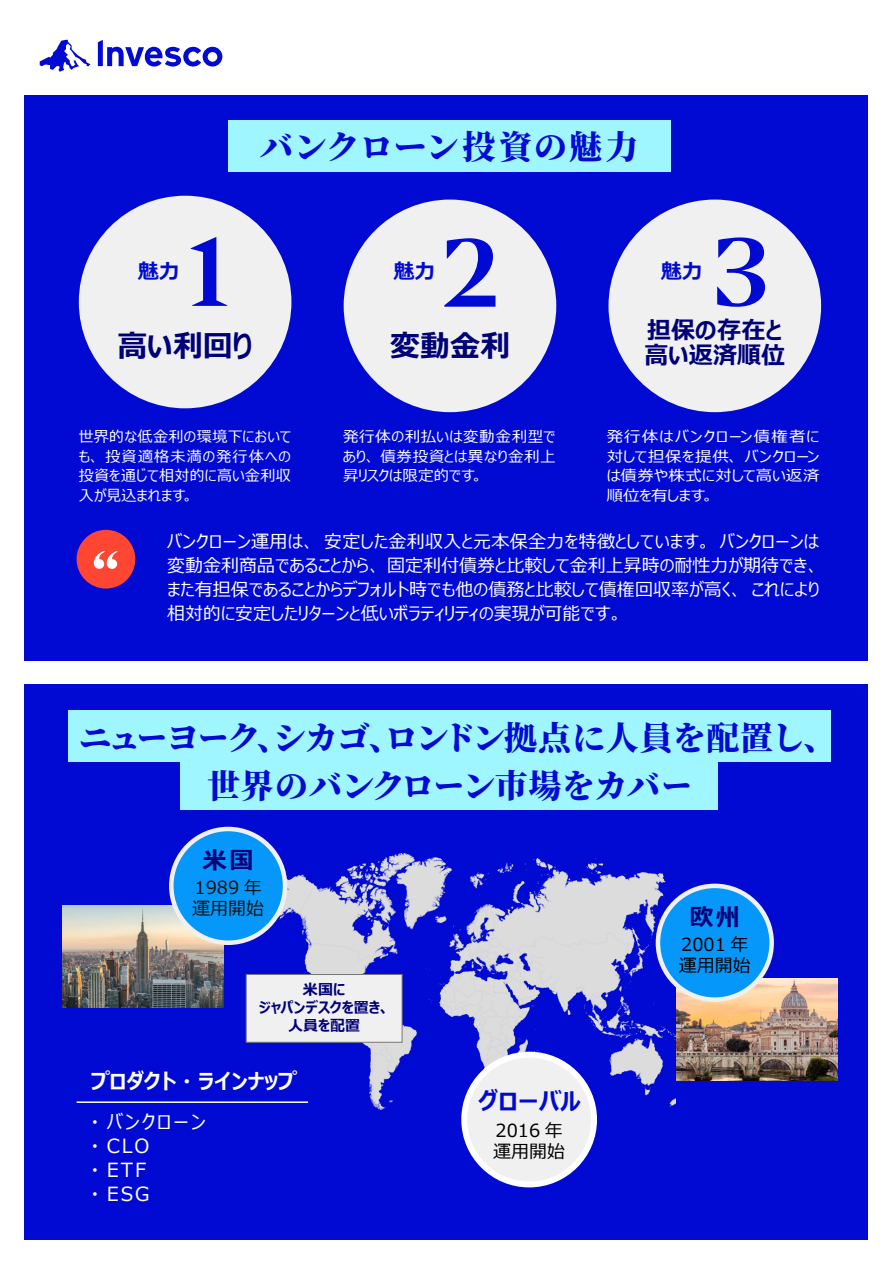
<style>
.page{position:relative;width:893px;height:1263px;background:#fff}
.page>*{position:absolute;margin:0;border:0;box-sizing:border-box;transform-origin:0 0}
.t1{font:90px "Invesco Editor";color:#000ad2}
.t2{font:900 33px/48px "Noto Serif JP";letter-spacing:-.02em;color:#000ad2;text-align:center}
.t3{font:900 33px "Noto Serif JP";letter-spacing:.045em;color:#000ad2}
.t4{font:700 30px "Meiryo UI";color:#000078}
.t5{font:700 24px/25.5px "Meiryo UI";color:#000078}
.t6{font:700 24px "Meiryo UI";color:#000ad2}
.t7{font:700 21px "Meiryo UI";color:#fff}
.t8{font:700 21px "Meiryo UI";color:#000ad2}
.t9{font:19.5px/24px "Meiryo UI";letter-spacing:.1em;color:#fff}
.t10{font:18px/24px "Meiryo UI";color:#fff;text-align:justify}
.t11{font:18px/21px "Meiryo UI";color:#000}
.t12{font:18px/21px "Meiryo UI";color:#121212}
.t13{font:15px/19.5px "Meiryo UI";letter-spacing:.025em;color:#fff;text-align:justify}
.t14{font:15px/19.5px "Meiryo UI";letter-spacing:.025em;color:#fff;text-align:justify;scale:1.09 1}
.t15{font:15px/19.5px "Meiryo UI";letter-spacing:.025em;color:#fff;text-align:justify;scale:1.04 1}
.t16{font:700 15px/18px "Meiryo UI";color:#000078;text-align:center}
</style>
<div class="page">
<svg style="left:40px;top:40px;width:50px;height:32px"></svg>
<svg style="left:98px;top:40px;width:124px;height:27px"></svg>
<div style="left:25px;top:95px;width:843px;height:566px;background:#000ad2"></div>
<div style="left:79px;top:196px;width:212px;height:212px;background:#f0f0f0;border-radius:50%"></div>
<div style="left:344px;top:200px;width:212px;height:212px;background:#f0f0f0;border-radius:50%"></div>
<div style="left:608px;top:200px;width:213px;height:212px;background:#f0f0f0;border-radius:50%"></div>
<div style="left:77px;top:530px;width:58px;height:58px;background:#ff4632;border-radius:50%"></div>
<svg style="left:94px;top:551px;width:24px;height:18px"></svg>
<div style="left:229px;top:121px;width:442px;height:51px;background:#9ff6ff"></div>
<div style="left:25px;top:684px;width:843px;height:556px;background:#000ad2"></div>
<img style="left:268px;top:854px;width:408px;height:256px">
<div style="left:464px;top:1055px;width:130px;height:129px;background:#f0f0f0;border-radius:50%"></div>
<div style="left:461px;top:1052px;width:136px;height:135px;border:6px solid #fff;border-radius:50%"></div>
<div style="left:68px;top:711px;width:762px;height:51px;background:#9ff6ff"></div>
<div style="left:181px;top:759px;width:537px;height:51px;background:#9ff6ff"></div>
<img style="left:62px;top:906px;width:162px;height:102px">
<img style="left:676px;top:978px;width:162px;height:103px">
<div style="left:246px;top:974px;width:156px;height:69px;background:#f0f0f0;border:1px solid #767676"></div>
<div style="left:658px;top:886px;width:114px;height:114px;background:#0598fa;border-radius:50%"></div>
<div style="left:656px;top:884px;width:118px;height:118px;border:4px solid #f0f0f0;border-radius:50%"></div>
<div style="left:171px;top:829px;width:114px;height:114px;background:#0598fa;border-radius:50%"></div>
<div style="left:169px;top:827px;width:118px;height:118px;border:4px solid #f0f0f0;border-radius:50%"></div>
<hr style="left:77px;top:1101px;width:231px;height:2px;background:#fff">
<h2 class="t3" style="left:260px;top:128px;width:380px">バンクローン投資の魅力</h2>
<h1 class="t1" style="left:189px;top:215px;width:41px">1</h1>
<h1 class="t1" style="left:441px;top:216px;width:60px">2</h1>
<h1 class="t1" style="left:712px;top:215px;width:60px">3</h1>
<h3 class="t4" style="left:117px;top:325px;width:137px">高い利回り</h3>
<h3 class="t4" style="left:390px;top:325px;width:122px">変動金利</h3>
<p class="t8" style="left:138px;top:256px;width:43px">魅力</p>
<p class="t8" style="left:393px;top:256px;width:43px">魅力</p>
<p class="t8" style="left:661px;top:256px;width:43px">魅力</p>
<h3 class="t5" style="left:644px;top:319px;width:142px">担保の存在と高い返済順位</h3>
<p class="t13" style="left:79px;top:428px;width:214px">世界的な低金利の環境下においても、投資適格未満の発行体への投資を通じて相対的に高い金利収入が見込まれます。</p>
<p class="t15" style="left:343px;top:428px;width:206px">発行体の利払いは変動金利型であり、債券投資とは異なり金利上昇リスクは限定的です。</p>
<p class="t14" style="left:607px;top:428px;width:197px">発行体はバンクローン債権者に対して担保を提供、バンクローンは債券や株式に対して高い返済順位を有します。</p>
<p class="t10" style="left:167px;top:530px;width:654px">バンクローン運用は、安定した金利収入と元本保全力を特徴としています。バンクローンは変動金利商品であることから、固定利付債券と比較して金利上昇時の耐性力が期待でき、また有担保であることからデフォルト時でも他の債務と比較して債権回収率が高く、これにより相対的に安定したリターンと低いボラティリティの実現が可能です。</p>
<h2 class="t2" style="left:79px;top:714px;width:759px">ニューヨーク、シカゴ、ロンドン拠点に人員を配置し、世界のバンクローン市場をカバー</h2>
<h3 class="t5" style="left:203px;top:849px;width:52px">米国</h3>
<p class="t12" style="left:192px;top:878px;width:73px">1989 年運用開始</p>
<p class="t16" style="left:258px;top:981px;width:133px">米国に<br>ジャパンデスクを置き、人員を配置</p>
<p class="t7" style="left:91px;top:1066px;width:207px">プロダクト・ラインナップ</p>
<p class="t9" style="left:90px;top:1111px;width:117px">・バンクローン・ CLO<br>・ ETF<br>・ ESG</p>
<h3 class="t6" style="left:478px;top:1084px;width:104px">グローバル</h3>
<p class="t11" style="left:493px;top:1121px;width:73px">2016 年運用開始</p>
<h3 class="t5" style="left:690px;top:905px;width:52px">欧州</h3>
<p class="t11" style="left:679px;top:935px;width:73px">2001 年運用開始</p>
</div>
